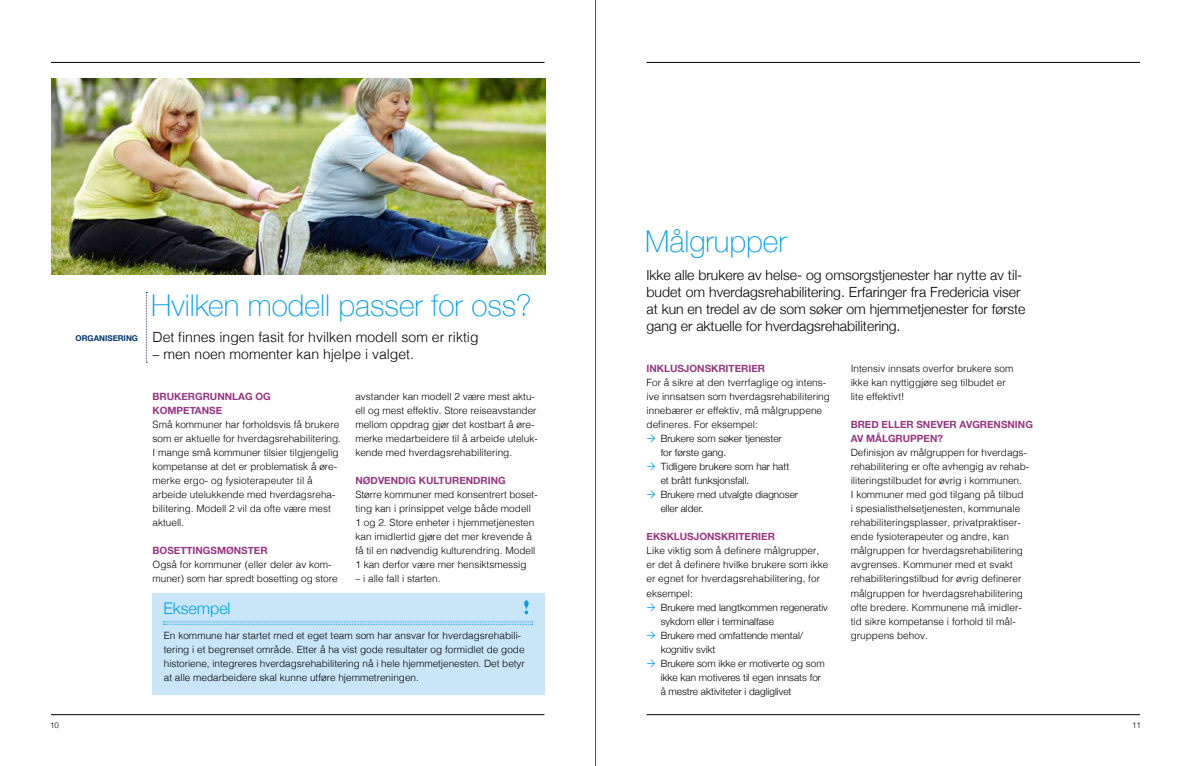
<style>
.page{position:relative;width:1191px;height:766px;background:#fff}
.page>*{position:absolute;margin:0;border:0;box-sizing:border-box;transform-origin:0 0}
.t1{font:100 30px "Helvetica Neue";color:#009fe3}
.t2{font:300 16px "Helvetica Neue";color:#009fe3}
.t3{font:300 14px/17px "Helvetica Neue";color:#000}
.t4{font:300 14px "Helvetica";color:#000}
.t5{font:300 10px/14px "Helvetica";color:#000}
.t6{font:300 10px/14px "Helvetica Neue";color:#000}
.t7{font:700 10px/14px "Helvetica Neue";color:#963783}
.t8{font:700 8px "Helvetica Neue";color:#003671}
.t9{font:300 8px "Helvetica";color:#000}
</style>
<div class="page">
<hr style="left:51px;top:62px;width:493px;height:1px;background:#000">
<hr style="left:51px;top:714px;width:493px;height:1px;background:#000">
<hr style="left:646px;top:62px;width:494px;height:1px;background:#000">
<hr style="left:646px;top:714px;width:494px;height:1px;background:#000">
<hr style="left:595px;top:0;width:1px;height:765px;background:#585553">
<div style="left:152px;top:593px;width:392px;height:101px;background:#c9e6f9"></div>
<img style="left:51px;top:79px;width:494px;height:195px">
<svg style="left:164px;top:621px;width:369px;height:3px"></svg>
<svg style="left:524px;top:600px;width:5px;height:14px"></svg>
<svg style="left:146px;top:292px;width:1px;height:71px"></svg>
<p class="t8" style="left:76px;top:332px;width:64px">ORGANISERING</p>
<h1 class="t1" style="left:151px;top:283px;width:382px">Hvilken modell passer for oss?</h1>
<h3 class="t4" style="left:153px;top:324px;width:327px">Det finnes ingen fasit for hvilken modell som er riktig</h3>
<h3 class="t4" style="left:153px;top:341px;width:263px">– men noen momenter kan hjelpe i valget.</h3>
<p class="t7" style="left:153px;top:390px;width:120px">BRUKERGRUNNLAG OG<br>KOMPETANSE</p>
<p class="t5" style="left:153px;top:417px;width:190px">Små kommuner har forholdsvis få brukere som er aktuelle for hverdagsrehabilitering.<br>I mange små kommuner tilsier tilgjengelig kompetanse at det er problematisk å øre&shy;merke ergo- og fysioterapeuter til å arbeide utelukkende med hverdagsreha&shy;bilitering. Modell 2 vil da ofte være mest aktuell.</p>
<p class="t7" style="left:153px;top:544px;width:117px">BOSETTINGSMØNSTER</p>
<p class="t5" style="left:153px;top:557px;width:186px">Også for kommuner (eller deler av kom&shy;muner) som har spredt bosetting og store</p>
<h2 class="t2" style="left:163px;top:595px;width:69px">Eksempel</h2>
<p class="t5" style="left:355px;top:389px;width:184px">avstander kan modell 2 være mest aktu&shy;ell og mest effektiv. Store reiseavstander mellom oppdrag gjør det kostbart å øre&shy;merke medarbeidere til å arbeide uteluk&shy;kende med hverdagsrehabilitering.</p>
<p class="t7" style="left:355px;top:474px;width:152px">NØDVENDIG KULTURENDRING</p>
<p class="t5" style="left:355px;top:487px;width:184px">Større kommuner med konsentrert boset&shy;ting kan i prinsippet velge både modell 1 og 2. Store enheter i hjemmetjenesten kan imidlertid gjøre det mer krevende å få til en nødvendig kulturendring. Modell 1 kan derfor være mer hensiktsmessig</p>
<p class="t5" style="left:355px;top:571px;width:87px">– i alle fall i starten.</p>
<p class="t5" style="left:164px;top:627px;width:363px">En kommune har startet med et eget team som har ansvar for hverdagsrehabili&shy;tering i et begrenset område. Etter å ha vist gode resultater og formidlet de gode historiene, integreres hverdagsrehabilitering nå i hele hjemmetjenesten. Det betyr at alle medarbeidere skal kunne utføre hjemmetreningen.</p>
<h1 class="t1" style="left:645px;top:219px;width:143px">Målgrupper</h1>
<p class="t3" style="left:646px;top:265px;width:380px">Ikke alle brukere av helse- og omsorgstjenester har nytte av til&shy;budet om hverdagsrehabilitering. Erfaringer fra Fredericia viser at kun en tredel av de som søker om hjemmetjenester for første gang er aktuelle for hverdagsrehabilitering.</p>
<p class="t7" style="left:646px;top:362px;width:120px">INKLUSJONSKRITERIER</p>
<p class="t5" style="left:646px;top:375px;width:185px">For å sikre at den tverrfaglige og intens&shy;ive innsatsen som hverdagsrehabilitering innebærer er effektiv, må målgruppene defineres. For eksempel:</p>
<p class="t6" style="left:660px;top:431px;width:139px">Brukere som søker tjenester<br>for første gang.<br>Tidligere brukere som har hatt et brått funksjonsfall.<br>Brukere med utvalgte diagnoser eller alder.</p>
<p class="t7" style="left:646px;top:530px;width:130px">EKSKLUSJONSKRITERIER</p>
<p class="t5" style="left:646px;top:543px;width:183px">Like viktig som å definere målgrupper, er det å definere hvilke brukere som ikke er egnet for hverdagsrehabilitering, for eksempel:</p>
<p class="t6" style="left:660px;top:599px;width:169px">Brukere med langtkommen regenerativ sykdom eller i terminalfase<br>Brukere med omfattende mental/ kognitiv svikt<br>Brukere som ikke er motiverte og som ikke kan motiveres til egen innsats for å mestre aktiviteter i dagliglivet</p>
<p class="t5" style="left:850px;top:361px;width:164px">Intensiv innsats overfor brukere som ikke kan nyttiggjøre seg tilbudet er lite effektivt!</p>
<p class="t7" style="left:850px;top:418px;width:184px">BRED ELLER SNEVER AVGRENSNING<br>AV MÅLGRUPPEN?</p>
<p class="t5" style="left:850px;top:445px;width:180px">Definisjon av målgruppen for hverdags&shy;rehabilitering er ofte avhengig av rehab&shy;iliteringstilbudet for øvrig i kommunen.<br>I kommuner med god tilgang på tilbud<br>i spesialisthelsetjenesten, kommunale rehabiliteringsplasser, privatpraktiser&shy;ende fysioterapeuter og andre, kan målgruppen for hverdagsrehabilitering avgrenses. Kommuner med et svakt rehabiliteringstilbud for øvrig definerer målgruppen for hverdagsrehabilitering ofte bredere. Kommunene må imidler&shy;tid sikre kompetanse i forhold til mål&shy;gruppens behov.</p>
<p class="t9" style="left:50px;top:718px;width:10px">10</p>
<p class="t9" style="left:1132px;top:718px;width:10px">11</p>
</div>
